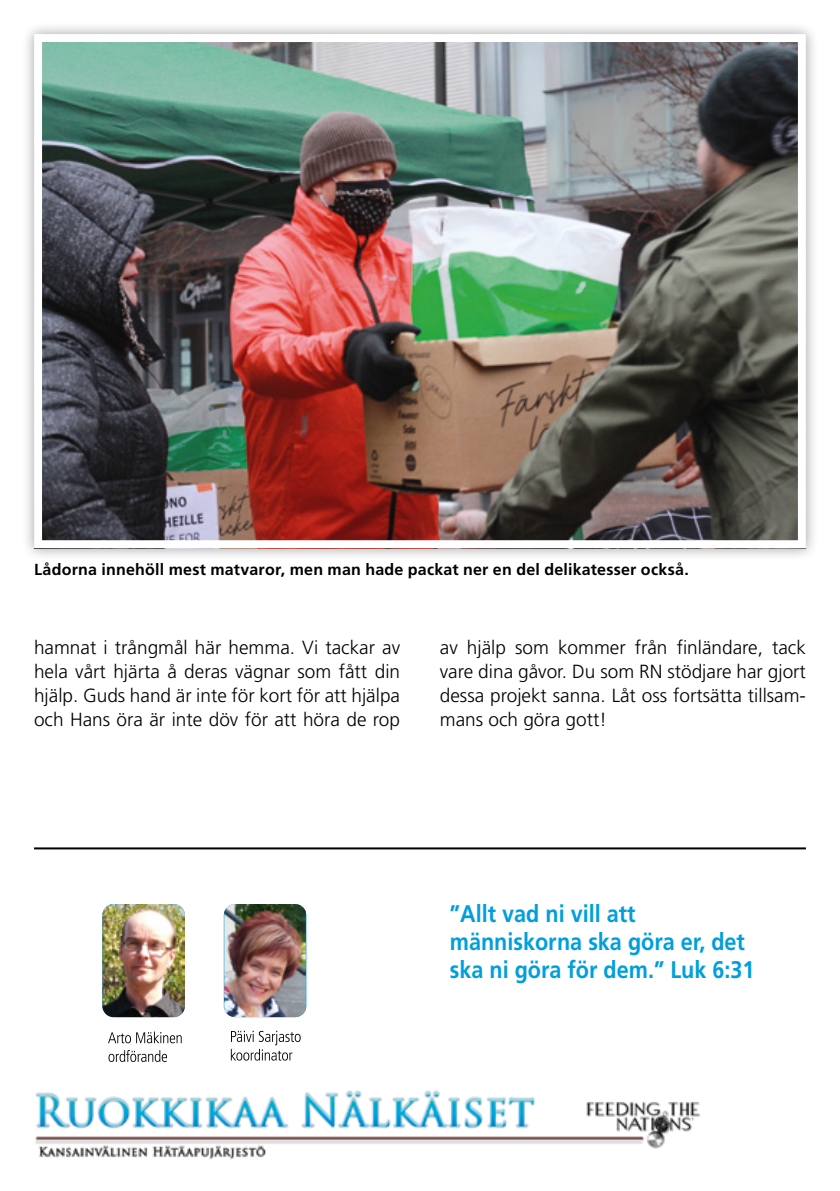
<style>
.page{position:relative;width:840px;height:1191px;background:#fff}
.page>*{position:absolute;margin:0;border:0;box-sizing:border-box;transform-origin:0 0}
.t1{font:700 24px/28px "Frutiger LT Std";color:#009fdc;scale:.9 1}
.t2{font:300 19px/24px "Frutiger LT Std";color:#000;text-align:justify}
.t3{font:700 16px "Frutiger LT Std";letter-spacing:.015em;color:#000}
</style>
<div class="page">
<img style="left:224px;top:904px;width:81px;height:113px">
<img style="left:102px;top:904px;width:83px;height:113px">
<svg style="left:108px;top:1050px;width:59px;height:12px"></svg>
<svg style="left:108px;top:1031px;width:73px;height:12px"></svg>
<svg style="left:231px;top:1030px;width:69px;height:30px"></svg>
<img style="left:35px;top:1090px;width:666px;height:70px">
<hr style="left:34px;top:847px;width:771px;height:2px;background:#000">
<div style="left:21px;top:21px;width:797px;height:540px;background:#000;opacity:.35"></div>
<img style="left:43px;top:43px;width:753px;height:496px">
<div style="left:34px;top:34px;width:771px;height:514px;border:8px solid #fff"></div>
<p class="t3" style="left:34px;top:559px;width:656px">Lådorna innehöll mest matvaror, men man hade packat ner en del delikatesser också.</p>
<p class="t2" style="left:34px;top:635px;width:367px">hamnat i trångmål här hemma. Vi tackar av hela vårt hjärta å deras vägnar som fått din hjälp. Guds hand är inte för kort för att hjälpa och Hans öra är inte döv för att höra de rop</p>
<p class="t2" style="left:439px;top:635px;width:367px">av hjälp som kommer från finländare, tack vare dina gåvor. Du som RN stödjare har gjort dessa projekt sanna. Låt oss fortsätta tillsam&shy;mans och göra gott!</p>
<p class="t1" style="left:449px;top:899px;width:340px">”Allt vad ni vill att människorna ska göra er, det ska ni göra för dem.” Luk 6:31</p>
</div>
